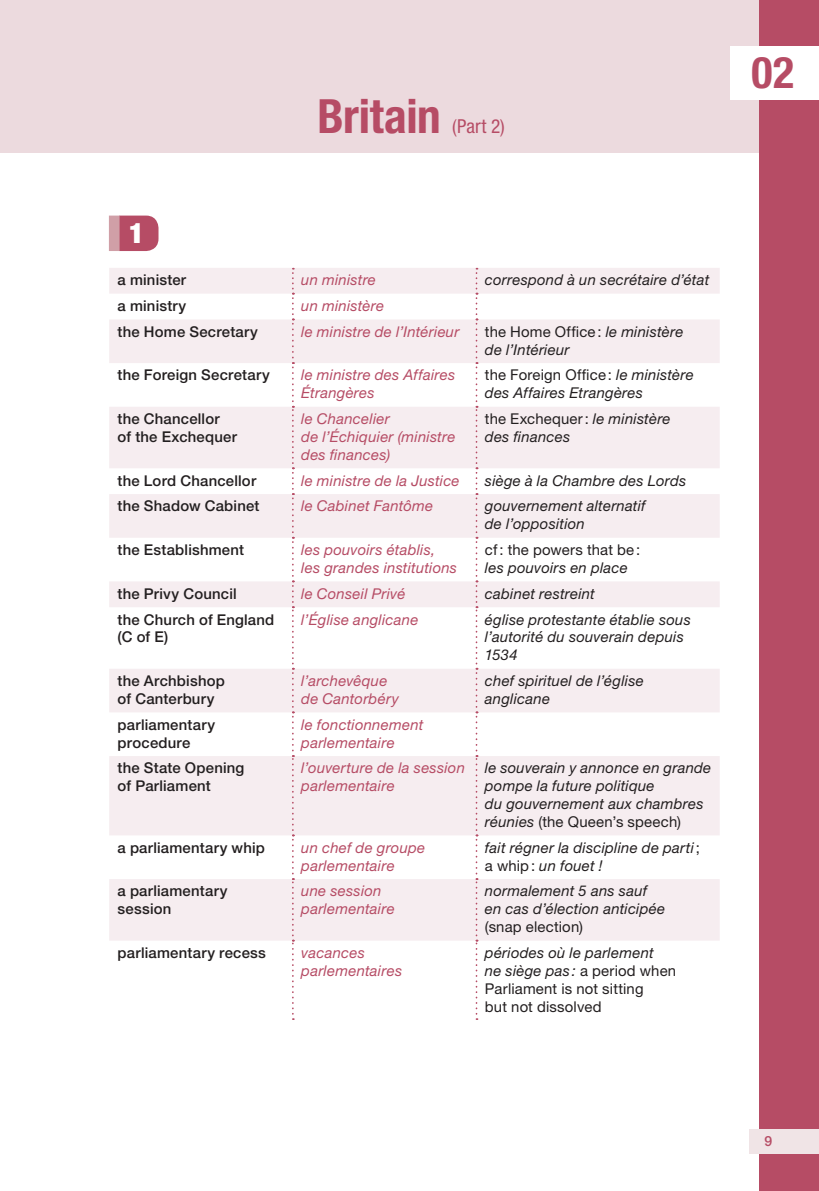
<style>
.page{position:relative;width:819px;height:1191px;background:#fff}
.page>*{position:absolute;margin:0;border:0;box-sizing:border-box;transform-origin:0 0}
.t1{font:700 condensed 47.25px "Helvetica Neue LT Std";letter-spacing:-.01em;color:#b64c65}
.t2{font:700 condensed 43.75px "Helvetica Neue LT Std";color:#b64c65}
.t3{font:900 condensed 28px "Helvetica Neue LT Std";color:#fff}
.t4{font:condensed 19.25px "Helvetica Neue LT Std";color:#b64c65}
.t5{font:italic 14.88px/17.8px "Helvetica Neue LT Std";letter-spacing:.015em;color:#231f20}
.t6{font:italic 14.88px/17.8px "Helvetica Neue LT Std";letter-spacing:.015em;color:#b64c65}
.t7{font:500 14.88px/17.8px "Helvetica Neue LT Std";letter-spacing:.015em;color:#231f20}
.t8{font:14.88px/17.8px "Helvetica Neue LT Std";letter-spacing:.01em;color:#231f20}
.t9{font:500 14px "Helvetica Neue LT Std";color:#b64c65}
.s1{font-style:normal}
.s2{font-style:italic}
</style>
<div class="page">
<div style="left:0;top:0;width:759px;height:153px;background:#ecdade"></div>
<div style="left:759px;top:0;width:60px;height:1191px;background:#b64c65"></div>
<div style="left:729px;top:46px;width:90px;height:53px;background:#fff"></div>
<svg style="left:119px;top:216px;width:39px;height:35px"></svg>
<div style="left:109px;top:216px;width:10px;height:35px;background:#d09fa7"></div>
<svg style="left:109px;top:268px;width:610px;height:672px;fill:#f7f0f2"></svg>
<svg style="left:292px;top:268px;width:2px;height:752px"></svg>
<svg style="left:475px;top:268px;width:2px;height:752px"></svg>
<div style="left:749px;top:1129px;width:70px;height:24px;background:#f0e4e6"></div>
<h1 class="t1" style="left:317px;top:99px;width:125px">Britain</h1>
<p class="t4" style="left:452px;top:119px;width:54px">(Part 2)</p>
<h3 class="t3" style="left:129px;top:223px;width:16px">1</h3>
<p class="t7" style="left:118px;top:272px;width:70px">a minister</p>
<p class="t6" style="left:301px;top:272px;width:76px">un ministre</p>
<p class="t5" style="left:485px;top:272px;width:226px">correspond à un secrétaire d’état</p>
<p class="t7" style="left:118px;top:298px;width:70px">a ministry</p>
<p class="t6" style="left:301px;top:298px;width:84px">un ministère</p>
<p class="t7" style="left:118px;top:324px;width:142px">the Home Secretary</p>
<p class="t6" style="left:301px;top:324px;width:160px">le ministre de l’Intérieur</p>
<p class="t5" style="left:485px;top:324px;width:200px"><span class="s1">the Home Office :</span> le ministère de l’Intérieur</p>
<p class="t7" style="left:118px;top:368px;width:154px">the Foreign Secretary</p>
<p class="t6" style="left:301px;top:368px;width:155px">le ministre des Affaires<br>Étrangères</p>
<p class="t5" style="left:485px;top:368px;width:210px"><span class="s1">the Foreign Office :</span> le ministère des Affaires Etrangères</p>
<p class="t7" style="left:118px;top:411px;width:121px">the Chancellor of the Exchequer</p>
<p class="t6" style="left:301px;top:411px;width:155px">le Chancelier<br>de l’Échiquier (ministre des finances)</p>
<p class="t5" style="left:485px;top:411px;width:187px"><span class="s1">the Exchequer :</span> le ministère des finances</p>
<p class="t7" style="left:118px;top:473px;width:140px">the Lord Chancellor</p>
<p class="t6" style="left:301px;top:473px;width:160px">le ministre de la Justice</p>
<p class="t5" style="left:485px;top:473px;width:203px">siège à la Chambre des Lords</p>
<p class="t7" style="left:118px;top:499px;width:143px">the Shadow Cabinet</p>
<p class="t6" style="left:301px;top:499px;width:133px">le Cabinet Fantôme</p>
<p class="t5" style="left:485px;top:499px;width:162px">gouvernement alternatif de l’opposition</p>
<p class="t7" style="left:118px;top:542px;width:128px">the Establishment</p>
<p class="t6" style="left:301px;top:542px;width:157px">les pouvoirs établis, les grandes institutions</p>
<p class="t8" style="left:485px;top:542px;width:157px">cf : the powers that be :</p>
<p class="t5" style="left:485px;top:560px;width:144px">les pouvoirs en place</p>
<p class="t7" style="left:118px;top:586px;width:121px">the Privy Council</p>
<p class="t6" style="left:301px;top:586px;width:105px">le Conseil Privé</p>
<p class="t5" style="left:485px;top:586px;width:111px">cabinet restreint</p>
<p class="t7" style="left:118px;top:612px;width:158px">the Church of England (C of E)</p>
<p class="t6" style="left:301px;top:612px;width:119px">l’Église anglicane</p>
<p class="t5" style="left:485px;top:612px;width:207px">église protestante établie sous l’autorité du souverain depuis<br>1534</p>
<p class="t7" style="left:118px;top:673px;width:109px">the Archbishop of Canterbury</p>
<p class="t6" style="left:301px;top:673px;width:99px">l’archevêque de Cantorbéry</p>
<p class="t5" style="left:485px;top:673px;width:160px">chef spirituel de l’église anglicane</p>
<p class="t7" style="left:118px;top:717px;width:99px">parliamentary procedure</p>
<p class="t6" style="left:301px;top:717px;width:124px">le fonctionnement parlementaire</p>
<p class="t7" style="left:118px;top:760px;width:128px">the State Opening of Parliament</p>
<p class="t6" style="left:301px;top:760px;width:165px">l’ouverture de la session parlementaire</p>
<p class="t5" style="left:485px;top:760px;width:228px">le souverain y annonce en grande pompe la future politique<br>du gouvernement aux chambres réunies <span class="s1">(the Queen’s speech)</span></p>
<p class="t7" style="left:118px;top:840px;width:149px">a parliamentary whip</p>
<p class="t6" style="left:301px;top:840px;width:125px">un chef de groupe parlementaire</p>
<p class="t5" style="left:485px;top:840px;width:216px">fait régner la discipline de parti <span class="s1">; a whip :</span> un fouet !</p>
<p class="t7" style="left:118px;top:883px;width:111px">a parliamentary session</p>
<p class="t6" style="left:301px;top:883px;width:95px">une session parlementaire</p>
<p class="t5" style="left:485px;top:883px;width:182px">normalement 5 ans sauf en cas d’élection anticipée</p>
<p class="t8" style="left:485px;top:919px;width:99px">(snap election)</p>
<p class="t7" style="left:118px;top:945px;width:150px">parliamentary recess</p>
<p class="t6" style="left:301px;top:945px;width:102px">vacances parlementaires</p>
<p class="t8" style="left:485px;top:945px;width:193px"><span class="s2">périodes où le parlement<br>ne siège pas :</span> a period when<br>Parliament is not sitting<br>but not dissolved</p>
<h2 class="t2" style="left:751px;top:57px;width:44px">02</h2>
<p class="t9" style="left:764px;top:1136px;width:9px">9</p>
</div>
